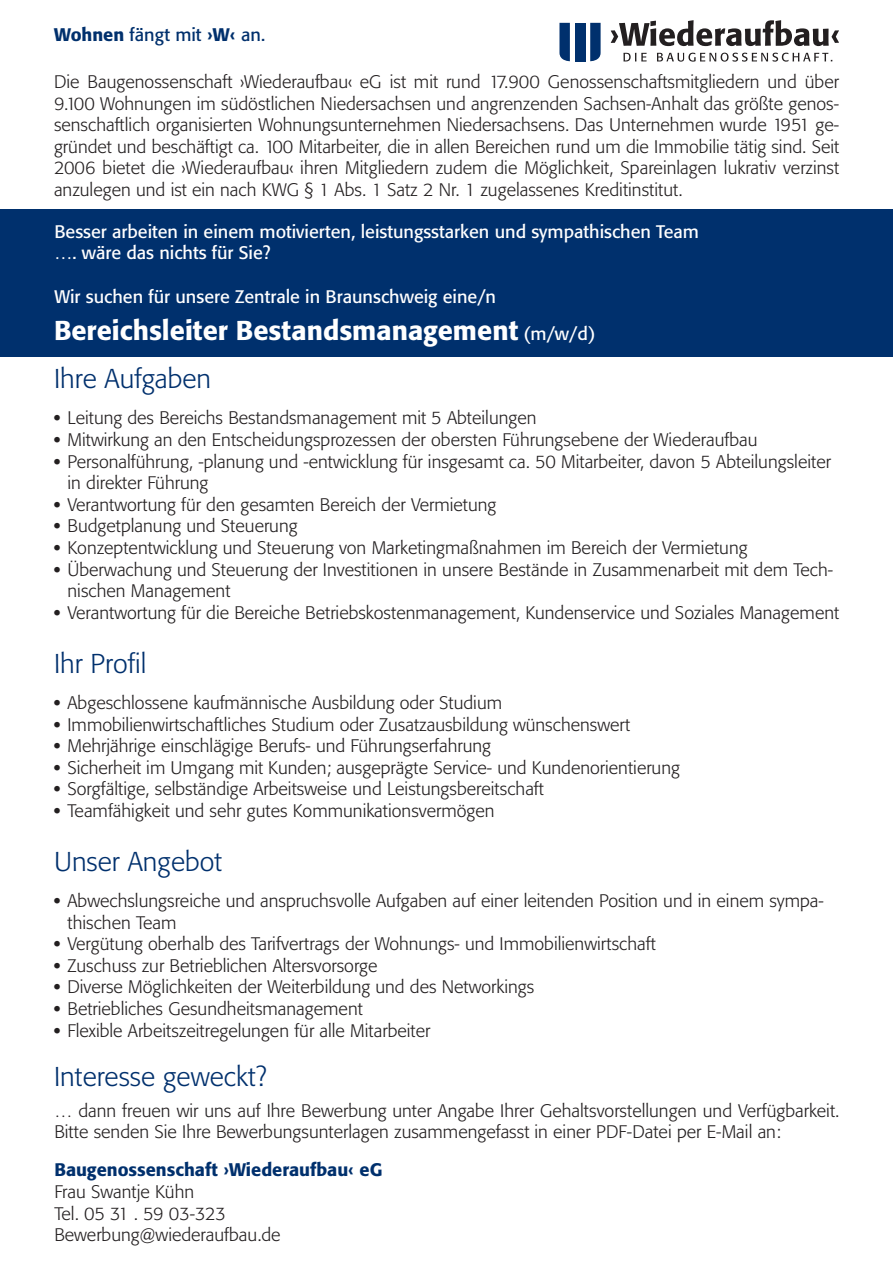
<style>
.page{position:relative;width:893px;height:1263px;background:#fff}
.page>*{position:absolute;margin:0;border:0;box-sizing:border-box;transform-origin:0 0}
.t1{font:300 27px "Tn T Form BSK";color:#00306d}
.t2{font:500 27px "Tn T Form BSK";color:#fff}
.t3{font:300 18px/21.6px "Tn T Form BSK";color:#231f20}
.t4{font:18px "Tn T Form BSK";color:#fff}
.t5{font:500 18px "Tn T Form BSK";color:#00306d}
.t6{font:18px "Tn T Form BSK";color:#00306d}
.t7{font:300 18px "Tn T Form BSK";letter-spacing:-.02em;color:#231f20}
.s1{font-weight:500}
.s2{font-weight:400;font-size:18px}
.s3{font-weight:700}
</style>
<div class="page">
<svg style="left:611px;top:20px;width:228px;height:26px"></svg>
<svg style="left:623px;top:53px;width:24px;height:8px"></svg>
<svg style="left:590px;top:23px;width:11px;height:38px"></svg>
<svg style="left:559px;top:23px;width:11px;height:38px"></svg>
<div style="left:575px;top:23px;width:10px;height:38px;background:#00306d"></div>
<svg style="left:657px;top:53px;width:175px;height:9px"></svg>
<div style="left:1px;top:210px;width:892px;height:147px;background:#00306d"></div>
<p class="t6" style="left:54px;top:24px;width:213px"><span class="s1">Wohnen</span> fängt mit <span class="s1">›W‹</span> an.</p>
<p class="t3" style="left:54px;top:71px;width:786px;text-align:justify">Die Baugenossenschaft ›Wiederaufbau‹ eG ist mit rund 17.900 Genossenschaftsmitgliedern und über 9.100 Wohnungen im südöstlichen Niedersachsen und angrenzenden Sachsen-Anhalt das größte genos&shy;senschaftlich organisierten Wohnungsunternehmen Niedersachsens. Das Unternehmen wurde 1951 ge&shy;gründet und beschäftigt ca. 100 Mitarbeiter, die in allen Bereichen rund um die Immobilie tätig sind. Seit 2006 bietet die ›Wiederaufbau‹ ihren Mitgliedern zudem die Möglichkeit, Spareinlagen lukrativ verzinst anzulegen und ist ein nach KWG § 1 Abs. 1 Satz 2 Nr. 1 zugelassenes Kreditinstitut.</p>
<p class="t4" style="left:54px;top:220px;width:646px">Besser arbeiten in einem motivierten, leistungsstarken und sympathischen Team</p>
<p class="t4" style="left:54px;top:242px;width:218px">…. wäre das nichts für Sie?</p>
<p class="t4" style="left:54px;top:285px;width:443px">Wir suchen für unsere Zentrale in Braunschweig eine/n</p>
<p class="t2" style="left:54px;top:314px;width:543px">Bereichsleiter Bestandsmanagement <span class="s2">(m/w/d)</span></p>
<p class="t1" style="left:54px;top:363px;width:159px">Ihre Aufgaben</p>
<p class="t3" style="left:54px;top:407px;width:484px"><span class="s3">•</span> Leitung des Bereichs Bestandsmanagement mit 5 Abteilungen</p>
<p class="t3" style="left:54px;top:429px;width:705px"><span class="s3">•</span> Mitwirkung an den Entscheidungsprozessen der obersten Führungsebene der Wiederaufbau</p>
<p class="t3" style="left:68px;top:451px;width:765px;text-indent:-14px"><span class="s3">•</span> Personalführung, -planung und -entwicklung für insgesamt ca. 50 Mitarbeiter, davon 5 Abteilungsleiter in direkter Führung</p>
<p class="t3" style="left:54px;top:494px;width:444px"><span class="s3">•</span> Verantwortung für den gesamten Bereich der Vermietung</p>
<p class="t3" style="left:54px;top:515px;width:245px"><span class="s3">•</span> Budgetplanung und Steuerung</p>
<p class="t3" style="left:54px;top:537px;width:695px"><span class="s3">•</span> Konzeptentwicklung und Steuerung von Marketingmaßnahmen im Bereich der Vermietung</p>
<p class="t3" style="left:68px;top:559px;width:767px;text-indent:-14px"><span class="s3">•</span> Überwachung und Steuerung der Investitionen in unsere Bestände in Zusammenarbeit mit dem Tech&shy;nischen Management</p>
<p class="t3" style="left:54px;top:602px;width:786px"><span class="s3">•</span> Verantwortung für die Bereiche Betriebskostenmanagement, Kundenservice und Soziales Management</p>
<p class="t1" style="left:54px;top:648px;width:94px">Ihr Profil</p>
<p class="t3" style="left:54px;top:692px;width:450px"><span class="s3">•</span> Abgeschlossene kaufmännische Ausbildung oder Studium</p>
<p class="t3" style="left:54px;top:713px;width:578px"><span class="s3">•</span> Immobilienwirtschaftliches Studium oder Zusatzausbildung wünschenswert</p>
<p class="t3" style="left:54px;top:735px;width:438px"><span class="s3">•</span> Mehrjährige einschlägige Berufs- und Führungserfahrung</p>
<p class="t3" style="left:54px;top:757px;width:627px"><span class="s3">•</span> Sicherheit im Umgang mit Kunden; ausgeprägte Service- und Kundenorientierung</p>
<p class="t3" style="left:54px;top:778px;width:491px"><span class="s3">•</span> Sorgfältige, selbständige Arbeitsweise und Leistungsbereitschaft</p>
<p class="t3" style="left:54px;top:800px;width:442px"><span class="s3">•</span> Teamfähigkeit und sehr gutes Kommunikationsvermögen</p>
<p class="t1" style="left:54px;top:846px;width:169px">Unser Angebot</p>
<p class="t3" style="left:68px;top:890px;width:758px;text-indent:-14px"><span class="s3">•</span> Abwechslungsreiche und anspruchsvolle Aufgaben auf einer leitenden Position und in einem sympa&shy;thischen Team</p>
<p class="t3" style="left:54px;top:933px;width:603px"><span class="s3">•</span> Vergütung oberhalb des Tarifvertrags der Wohnungs- und Immobilienwirtschaft</p>
<p class="t3" style="left:54px;top:955px;width:325px"><span class="s3">•</span> Zuschuss zur Betrieblichen Altersvorsorge</p>
<p class="t3" style="left:54px;top:976px;width:482px"><span class="s3">•</span> Diverse Möglichkeiten der Weiterbildung und des Networkings</p>
<p class="t3" style="left:54px;top:998px;width:310px"><span class="s3">•</span> Betriebliches Gesundheitsmanagement</p>
<p class="t3" style="left:54px;top:1019px;width:378px"><span class="s3">•</span> Flexible Arbeitszeitregelungen für alle Mitarbeiter</p>
<p class="t1" style="left:54px;top:1061px;width:214px">Interesse geweckt?</p>
<p class="t3" style="left:54px;top:1100px;width:786px">… dann freuen wir uns auf Ihre Bewerbung unter Angabe Ihrer Gehaltsvorstellungen und Verfügbarkeit.<br>Bitte senden Sie Ihre Bewerbungsunterlagen zusammengefasst in einer PDF-Datei per E-Mail an:</p>
<p class="t5" style="left:54px;top:1159px;width:330px">Baugenossenschaft ›Wiederaufbau‹ eG</p>
<p class="t3" style="left:54px;top:1181px;width:141px">Frau Swantje Kühn</p>
<p class="t7" style="left:54px;top:1203px;width:173px">Tel. 05 31 . 59 03-323</p>
<p class="t3" style="left:54px;top:1224px;width:228px">Bewerbung@wiederaufbau.de</p>
</div>
